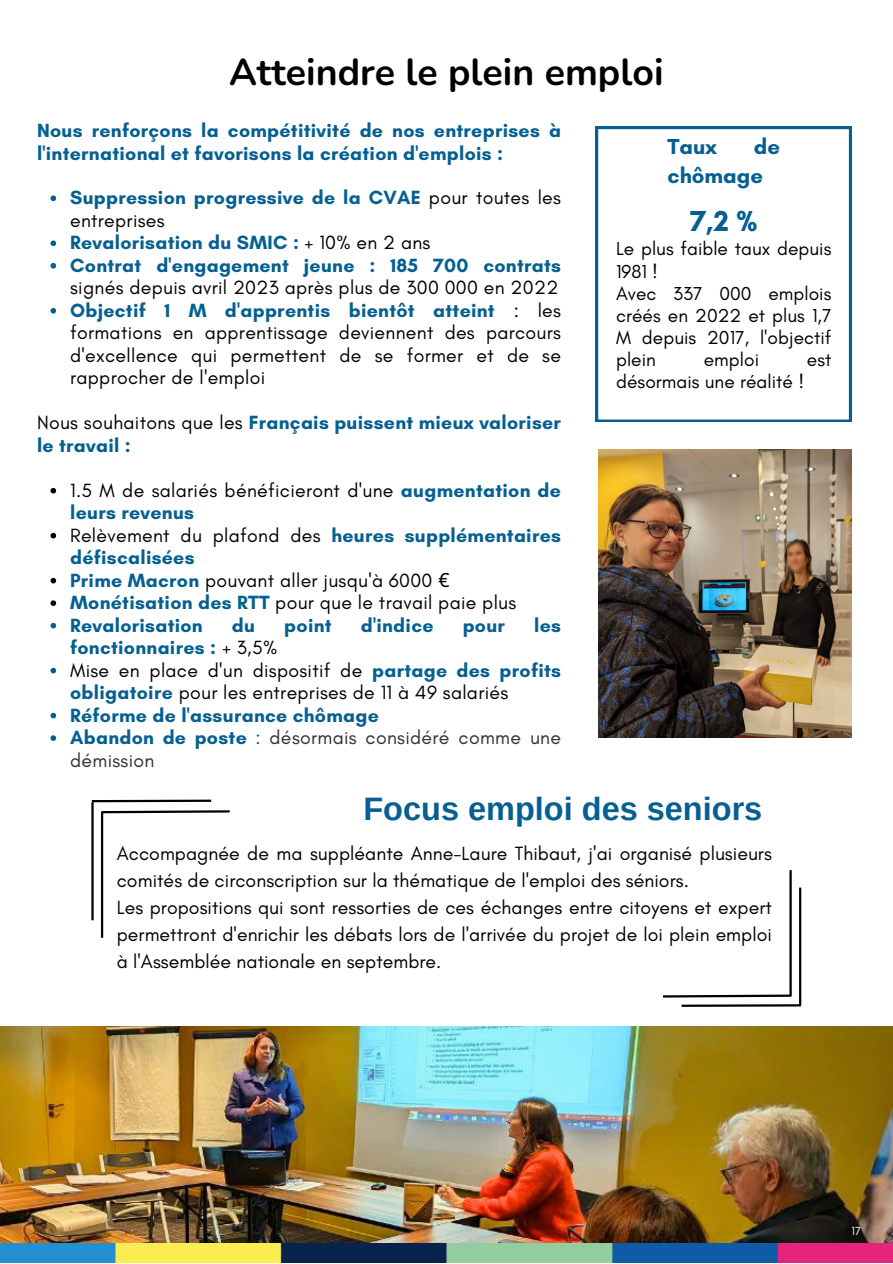
<style>
.page{position:relative;width:893px;height:1264px;background:#fff}
.page>*{position:absolute;margin:0;border:0;box-sizing:border-box;transform-origin:0 0}
.t1{font:700 37.5px "Nunito";color:#000}
.t2{font:700 32.4px "Arimo";color:#055f91}
.t3{font:700 29.4px "Glacial Indifference";color:#055f91}
.t4{font:700 22.05px/29.8px "Glacial Indifference";color:#055f91}
.t5{font:19.5px/22.5px "Glacial Indifference";letter-spacing:.015em;color:#000}
.t6{font:700 19.5px/22.5px "Glacial Indifference";letter-spacing:.015em;color:#055f91}
.t7{font:19.5px/22.5px "Glacial Indifference";letter-spacing:.015em;color:#352e32}
.t8{font:19.2px/22px "Glacial Indifference";color:#000}
.t9{font:12px "Glacial Indifference";color:#fff}
.s1{font-weight:400;color:#000}
.s2{font-weight:700;color:#055f91}
.s3{font-family:"Noto Sans"}
.s4{color:#055f91}
</style>
<div class="page">
<img style="left:0;top:1026px;width:892px;height:236px">
<img style="left:598px;top:449px;width:253px;height:288px">
<svg style="left:596px;top:127px;width:255px;height:295px"></svg>
<svg style="left:103px;top:810px;width:127px;height:4px"></svg>
<hr style="left:92px;top:799px;width:119px;height:3px;background:#000">
<hr style="left:91px;top:802px;width:3px;height:118px;background:#000">
<hr style="left:101px;top:811px;width:2px;height:126px;background:#000">
<svg style="left:663px;top:993px;width:129px;height:5px"></svg>
<hr style="left:681px;top:1004px;width:119px;height:2px;background:#000">
<hr style="left:799px;top:887px;width:2px;height:118px;background:#000">
<hr style="left:789px;top:870px;width:2px;height:126px;background:#000">
<img style="left:787px;top:542px;width:16px;height:29px">
<svg style="left:50px;top:195px;width:6px;height:6px"></svg>
<svg style="left:50px;top:240px;width:6px;height:6px"></svg>
<svg style="left:50px;top:263px;width:6px;height:5px"></svg>
<svg style="left:50px;top:308px;width:6px;height:5px"></svg>
<svg style="left:50px;top:488px;width:6px;height:5px"></svg>
<svg style="left:50px;top:533px;width:6px;height:5px"></svg>
<svg style="left:50px;top:578px;width:6px;height:5px"></svg>
<svg style="left:50px;top:600px;width:6px;height:6px"></svg>
<svg style="left:50px;top:623px;width:6px;height:5px"></svg>
<svg style="left:50px;top:667px;width:6px;height:6px"></svg>
<svg style="left:50px;top:712px;width:6px;height:6px"></svg>
<svg style="left:50px;top:735px;width:6px;height:6px"></svg>
<p class="t1" style="left:229px;top:47px;width:436px">Atteindre le plein emploi</p>
<p class="t6" style="left:37px;top:119px;width:525px">Nous renforçons la compétitivité de nos entreprises à l'international et favorisons la création d'emplois :</p>
<p class="t6" style="left:70px;top:186px;width:492px">Suppression progressive de la CVAE <span class="s1">pour toutes les entreprises</span></p>
<p class="t6" style="left:70px;top:231px;width:362px">Revalorisation du SMIC : <span class="s1">+ 10% en 2 ans</span></p>
<p class="t5" style="left:70px;top:254px;width:492px"><span class="s2">Contrat d'engagement jeune : 185 700 contrats </span>signés depuis avril 2023 après plus de 300 000 en 2022</p>
<p class="t5" style="left:70px;top:299px;width:492px;text-align:justify"><span class="s2">Objectif 1 M d'apprentis bientôt atteint</span> : les formations en apprentissage deviennent des parcours d'excellence qui permettent de se former et de se rapprocher de l'emploi</p>
<p class="t6" style="left:37px;top:411px;width:525px"><span class="s1">Nous souhaitons que les</span> Français puissent mieux valoriser le travail :</p>
<p class="t5" style="left:70px;top:479px;width:492px">1.5 M de salariés bénéficieront d'une <span class="s2">augmentation de leurs revenus</span></p>
<p class="t6" style="left:70px;top:524px;width:492px"><span class="s1">Relèvement du plafond des</span> heures supplémentaires défiscalisées</p>
<p class="t5" style="left:70px;top:568px;width:381px"><span class="s2">Prime Macron</span> pouvant aller jusqu'à 6000 <span class="s3">€</span></p>
<p class="t5" style="left:70px;top:591px;width:447px"><span class="s2">Monétisation des RTT</span> pour que le travail paie plus</p>
<p class="t6" style="left:70px;top:613px;width:134px">Revalorisation</p>
<p class="t6" style="left:232px;top:613px;width:25px">du</p>
<p class="t6" style="left:284px;top:613px;width:49px">point</p>
<p class="t6" style="left:361px;top:613px;width:74px">d'indice</p>
<p class="t6" style="left:462px;top:613px;width:44px">pour</p>
<p class="t6" style="left:534px;top:613px;width:28px">les</p>
<p class="t6" style="left:70px;top:636px;width:209px">fonctionnaires : <span class="s1">+ 3,5%</span></p>
<p class="t5" style="left:70px;top:658px;width:492px">Mise en place d'un dispositif de <span class="s2">partage des profits obligatoire</span> pour les entreprises de 11 à 49 salariés</p>
<p class="t6" style="left:70px;top:703px;width:310px">Réforme de l'assurance chômage</p>
<p class="t7" style="left:70px;top:726px;width:492px"><span class="s2">Abandon de poste</span> <span class="s4">:</span> désormais considéré comme une démission</p>
<p class="t4" style="left:667px;top:131px;width:114px;text-indent:86px">de chômage</p>
<p class="t4" style="left:667px;top:131px;width:51px">Taux</p>
<p class="t3" style="left:690px;top:203px;width:69px">7,2 %</p>
<p class="t8" style="left:616px;top:238px;width:217px">Le plus faible taux depuis<br>1981 !</p>
<p class="t8" style="left:616px;top:282px;width:217px;text-align:justify">Avec 337 000 emplois créés en 2022 et plus 1,7<br>M depuis 2017, l'objectif plein</p>
<p class="t8" style="left:703px;top:348px;width:57px">emploi</p>
<p class="t8" style="left:806px;top:348px;width:26px">est</p>
<p class="t8" style="left:616px;top:370px;width:189px">désormais une réalité !</p>
<p class="t2" style="left:363px;top:791px;width:400px">Focus emploi des seniors</p>
<p class="t5" style="left:117px;top:839px;width:656px;line-height:27px">Accompagnée de ma suppléante Anne-Laure Thibaut, j'ai organisé plusieurs comités de circonscription sur la thématique de l'emploi des séniors.</p>
<p class="t5" style="left:117px;top:893px;width:656px;line-height:27px;text-align:justify">Les propositions qui sont ressorties de ces échanges entre citoyens et expert permettront d'enrichir les débats lors de l'arrivée du projet de loi plein emploi à l'Assemblée nationale en septembre.</p>
<p class="t9" style="left:851px;top:1223px;width:11px">17</p>
</div>
